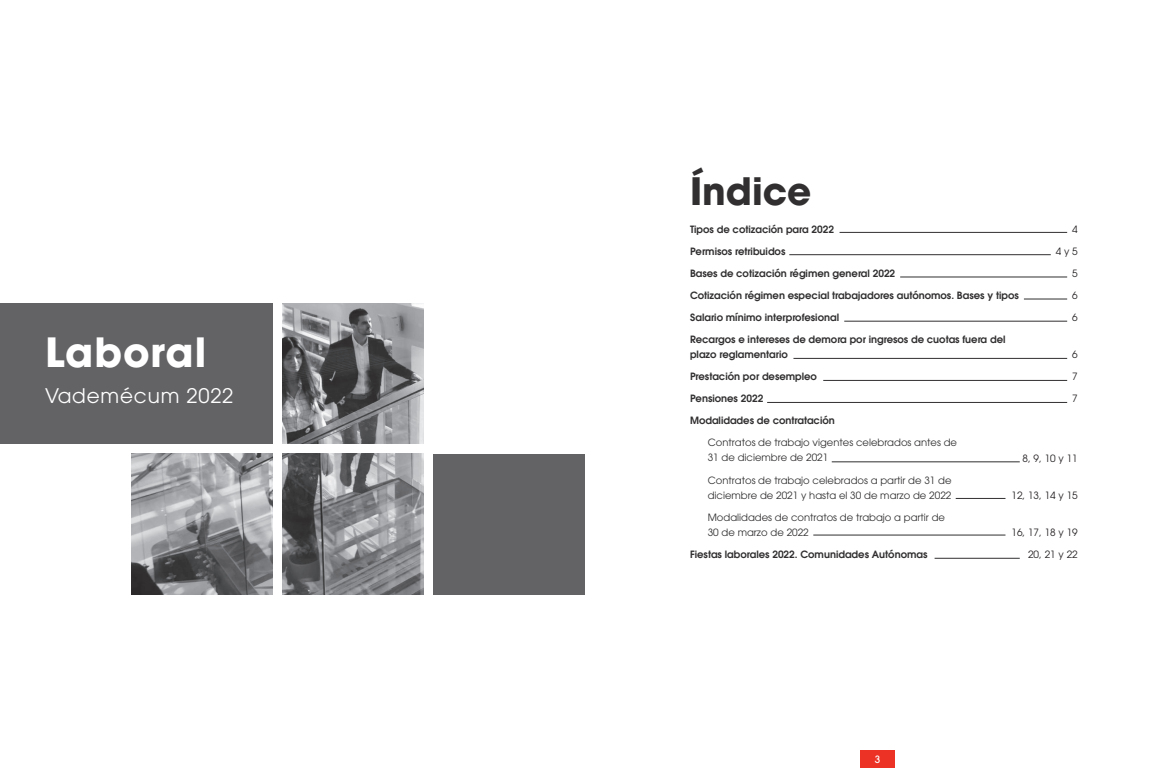
<style>
.page{position:relative;width:1170px;height:780px;background:#fff}
.page>*{position:absolute;margin:0;border:0;box-sizing:border-box;transform-origin:0 0}
.t1{font:700 40px "ITC Avant Garde Pro";letter-spacing:.02em;color:#fff}
.t2{font:700 37.5px "ITC Avant Garde Pro";color:#312f30}
.t3{font:20px "ITC Avant Garde Pro";letter-spacing:.04em;color:#fff}
.t4{font:600 10px/15px "ITC Avant Garde Pro";color:#312f30}
.t5{font:10px/15px "ITC Avant Garde Pro";color:#312f30}
.t6{font:10px "ITC Avant Garde Pro";color:#231f20}
.t7{font:500 10px "ITC Avant Garde Pro";color:#fff}
</style>
<div class="page">
<div style="left:860px;top:750px;width:34px;height:18px;background:#ec3125"></div>
<div style="left:0;top:303px;width:272px;height:140px;background:#636366"></div>
<div style="left:433px;top:454px;width:152px;height:140px;background:#636366"></div>
<img style="left:282px;top:454px;width:141px;height:140px">
<img style="left:282px;top:303px;width:141px;height:140px">
<img style="left:132px;top:454px;width:140px;height:140px">
<hr style="left:839px;top:232px;width:228px;height:1px;background:#312f30">
<hr style="left:789px;top:254px;width:261px;height:1px;background:#312f30">
<hr style="left:900px;top:277px;width:167px;height:1px;background:#312f30">
<hr style="left:1023px;top:299px;width:44px;height:1px;background:#312f30">
<hr style="left:844px;top:321px;width:223px;height:1px;background:#312f30">
<hr style="left:793px;top:358px;width:274px;height:1px;background:#312f30">
<hr style="left:823px;top:380px;width:244px;height:1px;background:#312f30">
<hr style="left:767px;top:402px;width:300px;height:1px;background:#312f30">
<hr style="left:831px;top:461px;width:188px;height:1px;background:#312f30">
<hr style="left:955px;top:498px;width:50px;height:1px;background:#312f30">
<hr style="left:813px;top:534px;width:192px;height:1px;background:#312f30">
<hr style="left:934px;top:558px;width:85px;height:1px;background:#312f30">
<h1 class="t1" style="left:45px;top:325px;width:162px">Laboral</h1>
<h3 class="t3" style="left:45px;top:383px;width:190px">Vademécum 2022</h3>
<h2 class="t2" style="left:690px;top:166px;width:123px">Índice</h2>
<p class="t4" style="left:690px;top:221px;width:145px">Tipos de cotización para 2022</p>
<p class="t4" style="left:690px;top:243px;width:97px">Permisos retribuidos</p>
<p class="t4" style="left:690px;top:265px;width:207px">Bases de cotización régimen general 2022</p>
<p class="t4" style="left:690px;top:287px;width:330px">Cotización régimen especial trabajadores autónomos. Bases y tipos</p>
<p class="t4" style="left:690px;top:309px;width:150px">Salario mínimo interprofesional</p>
<p class="t4" style="left:690px;top:332px;width:317px">Recargos e intereses de demora por ingresos de cuotas fuera del plazo reglamentario</p>
<p class="t4" style="left:690px;top:369px;width:128px">Prestación por desempleo</p>
<p class="t4" style="left:690px;top:391px;width:75px">Pensiones 2022</p>
<p class="t4" style="left:690px;top:413px;width:146px">Modalidades de contratación</p>
<p class="t5" style="left:707px;top:435px;width:251px">Contratos de trabajo vigentes celebrados antes de<br>31 de diciembre de 2021</p>
<p class="t5" style="left:707px;top:472px;width:245px">Contratos de trabajo celebrados a partir de 31 de diciembre de 2021 y hasta el 30 de marzo de 2022</p>
<p class="t5" style="left:707px;top:509px;width:239px">Modalidades de contratos de trabajo a partir de<br>30 de marzo de 2022</p>
<p class="t4" style="left:690px;top:546px;width:239px">Fiestas laborales 2022. Comunidades Autónomas</p>
<p class="t6" style="left:1072px;top:223px;width:7px">4</p>
<p class="t6" style="left:1055px;top:245px;width:23px">4 y 5</p>
<p class="t6" style="left:1072px;top:267px;width:7px">5</p>
<p class="t6" style="left:1072px;top:289px;width:7px">6</p>
<p class="t6" style="left:1072px;top:311px;width:7px">6</p>
<p class="t6" style="left:1072px;top:348px;width:7px">6</p>
<p class="t6" style="left:1072px;top:370px;width:7px">7</p>
<p class="t6" style="left:1072px;top:392px;width:7px">7</p>
<p class="t6" style="left:1022px;top:451px;width:57px">8, 9, 10 y 11</p>
<p class="t6" style="left:1011px;top:488px;width:68px">12, 13, 14 y 15</p>
<p class="t6" style="left:1011px;top:526px;width:68px">16, 17, 18 y 19</p>
<p class="t6" style="left:1027px;top:548px;width:51px">20, 21 y 22</p>
<p class="t7" style="left:874px;top:752px;width:7px">3</p>
</div>
